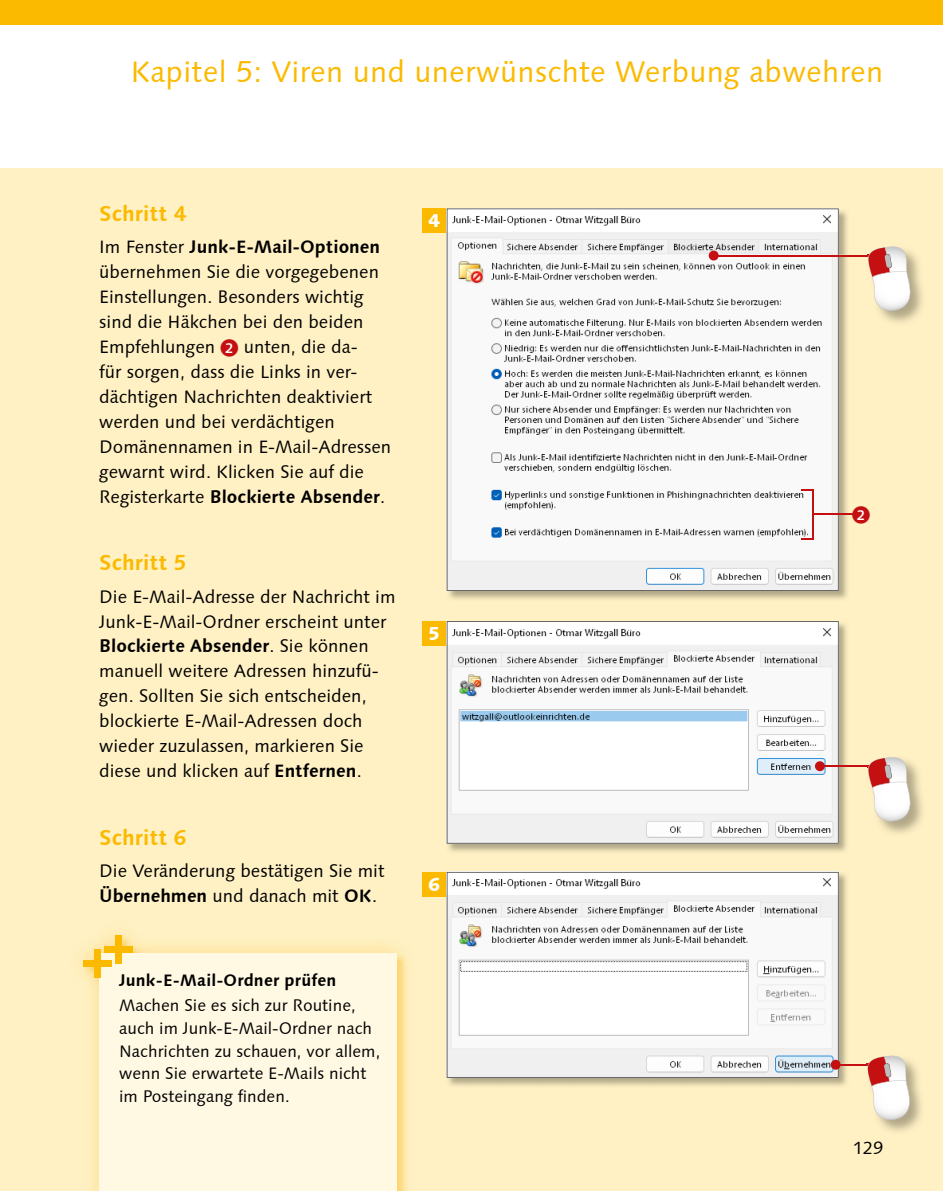
<style>
.page{position:relative;width:943px;height:1191px;background:#fff}
.page>*{position:absolute;margin:0;border:0;box-sizing:border-box;transform-origin:0 0}
.t1{font:29.75px "Syntax Next LT Pro";letter-spacing:.01em;color:#fbba00}
.t2{font:700 21.35px "Syntax Next LT Pro";color:#fbba00}
.t3{font:800 18.38px "Syntax Next LT Pro";color:#fff}
.t4{font:17.85px/24.8px "Syntax Next LT Pro";color:#000}
.t5{font:17.85px "Galileo Press Callout";color:#c51011}
.t6{font:17.5px "Syntax Next LT Pro";color:#000}
.t7{font:16.62px/22.8px "Syntax Next LT Pro";color:#000}
.t8{font:700 16.62px "Syntax Next LT Pro";letter-spacing:.01em;color:#000}
.s1{font-weight:700}
.s2{font-family:"Galileo Press Callout";color:#c51011}
</style>
<div class="page">
<div style="left:0;top:169px;width:943px;height:1022px;background:#fff1c4"></div>
<div style="left:0;top:0;width:943px;height:25px;background:#fbba00"></div>
<div style="left:221px;top:340px;width:16px;height:16px;background:#fff;border-radius:50%"></div>
<div style="left:422px;top:208px;width:24px;height:25px;background:#fbba00"></div>
<div style="left:422px;top:621px;width:24px;height:25px;background:#fbba00"></div>
<div style="left:422px;top:872px;width:24px;height:24px;background:#fbba00"></div>
<img style="left:449px;top:208px;width:400px;height:391px">
<svg style="left:446px;top:208px;width:392px;height:383px;background:#e7e7e7"></svg>
<img style="left:446px;top:621px;width:401px;height:231px">
<svg style="left:446px;top:621px;width:392px;height:222px;background:#ebedef"></svg>
<img style="left:446px;top:871px;width:403px;height:215px">
<svg style="left:446px;top:872px;width:392px;height:205px;background:#efefef"></svg>
<img style="left:82px;top:934px;width:325px;height:257px">
<div style="left:99px;top:953px;width:298px;height:238px;background:#fff8e3"></div>
<div style="left:94px;top:949px;width:7px;height:28px;background:#fbba00"></div>
<div style="left:83px;top:960px;width:28px;height:7px;background:#fbba00"></div>
<div style="left:115px;top:935px;width:7px;height:28px;background:#fbba00"></div>
<div style="left:104px;top:946px;width:28px;height:7px;background:#fbba00"></div>
<hr style="left:715px;top:255px;width:158px;height:1px;background:#c51011">
<div style="left:708px;top:251px;width:10px;height:9px;background:#c51011;border-radius:50%"></div>
<img style="left:880px;top:252px;width:42px;height:71px">
<svg style="left:867px;top:246px;width:43px;height:66px"></svg>
<hr style="left:817px;top:765px;width:56px;height:2px;background:#c51011">
<div style="left:815px;top:761px;width:9px;height:10px;background:#c51011;border-radius:50%"></div>
<img style="left:881px;top:762px;width:41px;height:72px">
<svg style="left:867px;top:757px;width:43px;height:66px"></svg>
<hr style="left:838px;top:1063px;width:34px;height:2px;background:#c51011">
<svg style="left:830px;top:1059px;width:10px;height:10px"></svg>
<img style="left:879px;top:1062px;width:42px;height:70px">
<svg style="left:866px;top:1055px;width:44px;height:66px"></svg>
<hr style="left:811px;top:489px;width:2px;height:51px;background:#c51011">
<svg style="left:801px;top:538px;width:10px;height:2px"></svg>
<hr style="left:813px;top:513px;width:40px;height:2px;background:#c51011">
<svg style="left:852px;top:507px;width:17px;height:15px"></svg>
<h1 class="t1" style="left:130px;top:53px;width:754px">Kapitel 5: Viren und unerwünschte Werbung abwehren</h1>
<p class="t2" style="left:99px;top:200px;width:88px">Schritt 4</p>
<p class="t4" style="left:99px;top:235px;width:293px">Im Fenster <span class="s1">Junk-E-Mail-Optionen </span>übernehmen Sie die vorgegebenen Einstellungen. Besonders wichtig sind die Häkchen bei den beiden Empfehlungen <span class="s2">2</span> unten, die da-<br>für sorgen, dass die Links in ver&shy;dächtigen Nachrichten deaktiviert werden und bei verdächtigen Domänennamen in E-Mail-Adressen gewarnt wird. Klicken Sie auf die Registerkarte <span class="s1">Blockierte Absender</span>.</p>
<p class="t2" style="left:99px;top:549px;width:88px">Schritt 5</p>
<p class="t4" style="left:99px;top:584px;width:298px">Die E-Mail-Adresse der Nachricht im Junk-E-Mail-Ordner erscheint unter <span class="s1">Blockierte Absender</span>. Sie können manuell weitere Adressen hinzufü&shy;gen. Sollten Sie sich entscheiden, blockierte E-Mail-Adressen doch wieder zuzulassen, markieren Sie diese und klicken auf <span class="s1">Entfernen</span>.</p>
<p class="t2" style="left:99px;top:823px;width:88px">Schritt 6</p>
<p class="t4" style="left:99px;top:858px;width:287px">Die Veränderung bestätigen Sie mit<br><span class="s1">Übernehmen</span> und danach mit <span class="s1">OK</span>.</p>
<p class="t8" style="left:119px;top:969px;width:219px">Junk-E-Mail-Ordner prüfen</p>
<p class="t7" style="left:119px;top:994px;width:263px">Machen Sie es sich zur Routine, auch im Junk-E-Mail-Ordner nach<br>Nachrichten zu schauen, vor allem, wenn Sie erwartete E-Mails nicht im Posteingang finden.</p>
<p class="t3" style="left:428px;top:209px;width:13px">4</p>
<p class="t3" style="left:428px;top:621px;width:13px">5</p>
<p class="t3" style="left:428px;top:872px;width:13px">6</p>
<p class="t5" style="left:852px;top:506px;width:19px">b</p>
<p class="t6" style="left:852px;top:1137px;width:32px">129</p>
</div>
